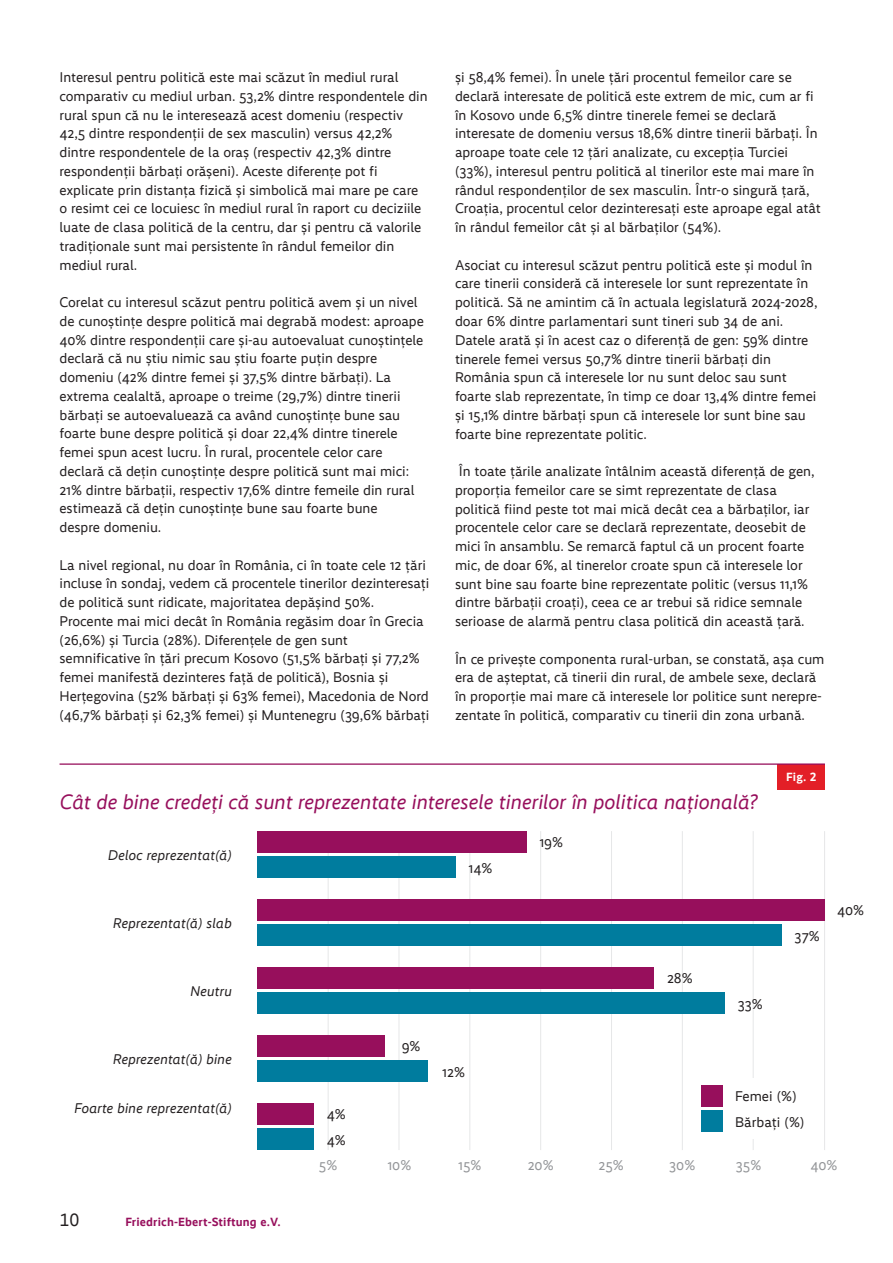
<style>
.page{position:relative;width:893px;height:1263px;background:#fff}
.page>*{position:absolute;margin:0;border:0;box-sizing:border-box;transform-origin:0 0}
.t1{font:italic 21px "Ebert";letter-spacing:-.01em;color:#970f5c}
.t2{font:18px "Ebert";color:#231f20}
.t3{font:14.25px/18.8px "Ebert";letter-spacing:-.005em;color:#231f20}
.t4{font:italic 14.25px "Ebert";color:#231f20}
.t5{font:14.25px "Ebert";color:#939598}
.t6{font:700 12px "Ebert";letter-spacing:.01em;color:#970f5c}
.t7{font:700 12px "Ebert";color:#fff}
</style>
<div class="page">
<hr style="left:328px;top:831px;width:1px;height:319px;background:#e6e7e8">
<hr style="left:399px;top:831px;width:1px;height:319px;background:#e6e7e8">
<hr style="left:469px;top:831px;width:1px;height:319px;background:#e6e7e8">
<hr style="left:540px;top:831px;width:1px;height:319px;background:#e6e7e8">
<hr style="left:611px;top:831px;width:1px;height:319px;background:#e6e7e8">
<hr style="left:682px;top:831px;width:1px;height:319px;background:#e6e7e8">
<hr style="left:753px;top:831px;width:1px;height:319px;background:#e6e7e8">
<hr style="left:824px;top:831px;width:1px;height:319px;background:#e6e7e8">
<div style="left:257px;top:857px;width:199px;height:21px;background:#007c9e"></div>
<div style="left:257px;top:831px;width:270px;height:21px;background:#970f5c"></div>
<div style="left:257px;top:925px;width:525px;height:21px;background:#007c9e"></div>
<div style="left:257px;top:899px;width:567px;height:21px;background:#970f5c"></div>
<div style="left:257px;top:993px;width:468px;height:21px;background:#007c9e"></div>
<div style="left:257px;top:967px;width:397px;height:21px;background:#970f5c"></div>
<div style="left:257px;top:1061px;width:170px;height:21px;background:#007c9e"></div>
<div style="left:257px;top:1035px;width:128px;height:21px;background:#970f5c"></div>
<div style="left:257px;top:1129px;width:57px;height:21px;background:#007c9e"></div>
<div style="left:257px;top:1103px;width:57px;height:21px;background:#970f5c"></div>
<div style="left:778px;top:764px;width:47px;height:26px;background:#e31f27"></div>
<hr style="left:60px;top:763px;width:765px;height:2px;background:#970f5c">
<div style="left:695px;top:1078px;width:116px;height:60px;background:#fff"></div>
<div style="left:701px;top:1110px;width:21px;height:22px;background:#007c9e"></div>
<div style="left:701px;top:1085px;width:21px;height:21px;background:#970f5c"></div>
<p class="t3" style="left:60px;top:68px;width:370px">Interesul pentru politică este mai scăzut în mediul rural comparativ cu mediul urban. 53,2% dintre respondentele din rural spun că nu le interesează acest domeniu (respectiv 42,5 dintre respondenții de sex masculin) versus 42,2% dintre respondentele de la oraș (respectiv 42,3% dintre respondenții bărbați orășeni). Aceste diferențe pot fi explicate prin distanța fizică și simbolică mai mare pe care o resimt cei ce locuiesc în mediul rural în raport cu deciziile luate de clasa politică de la centru, dar și pentru că valorile tradiționale sunt mai persistente în rândul femeilor din mediul rural.</p>
<p class="t3" style="left:60px;top:293px;width:366px">Corelat cu interesul scăzut pentru politică avem și un nivel de cunoștințe despre politică mai degrabă modest: aproape 40% dintre respondenții care și-au autoevaluat cunoștințele declară că nu știu nimic sau știu foarte puțin despre domeniu (42% dintre femei și 37,5% dintre bărbați). La extrema cealaltă, aproape o treime (29,7%) dintre tinerii bărbați se autoevaluează ca având cunoștințe bune sau foarte bune despre politică și doar 22,4% dintre tinerele femei spun acest lucru. În rural, procentele celor care declară că dețin cunoștințe despre politică sunt mai mici:<br>21% dintre bărbații, respectiv 17,6% dintre femeile din rural estimează că dețin cunoștințe bune sau foarte bune<br>despre domeniu.</p>
<p class="t3" style="left:60px;top:555px;width:371px">La nivel regional, nu doar în România, ci în toate cele 12 țări incluse în sondaj, vedem că procentele tinerilor dezinteresați de politică sunt ridicate, majoritatea depășind 50%.<br>Procente mai mici decât în România regăsim doar în Grecia (26,6%) și Turcia (28%). Diferențele de gen sunt semnificative în țări precum Kosovo (51,5% bărbați și 77,2% femei manifestă dezinteres față de politică), Bosnia și Herțegovina (52% bărbați și 63% femei), Macedonia de Nord (46,7% bărbați și 62,3% femei) și Muntenegru (39,6% bărbați</p>
<p class="t3" style="left:455px;top:68px;width:367px">și 58,4% femei). În unele țări procentul femeilor care se declară interesate de politică este extrem de mic, cum ar fi în Kosovo unde 6,5% dintre tinerele femei se declară interesate de domeniu versus 18,6% dintre tinerii bărbați. În aproape toate cele 12 țări analizate, cu excepția Turciei (33%), interesul pentru politică al tinerilor este mai mare în rândul respondenților de sex masculin. Într-o singură țară, Croația, procentul celor dezinteresați este aproape egal atât în rândul femeilor cât și al bărbaților (54%).</p>
<p class="t3" style="left:455px;top:256px;width:364px">Asociat cu interesul scăzut pentru politică este și modul în care tinerii consideră că interesele lor sunt reprezentate în politică. Să ne amintim că în actuala legislatură 2024-2028, doar 6% dintre parlamentari sunt tineri sub 34 de ani.<br>Datele arată și în acest caz o diferență de gen: 59% dintre tinerele femei versus 50,7% dintre tinerii bărbați din România spun că interesele lor nu sunt deloc sau sunt foarte slab reprezentate, în timp ce doar 13,4% dintre femei și 15,1% dintre bărbați spun că interesele lor sunt bine sau foarte bine reprezentate politic.</p>
<p class="t3" style="left:455px;top:462px;width:361px">În toate țările analizate întâlnim această diferență de gen, proporția femeilor care se simt reprezentate de clasa politică fiind peste tot mai mică decât cea a bărbaților, iar procentele celor care se declară reprezentate, deosebit de mici în ansamblu. Se remarcă faptul că un procent foarte mic, de doar 6%, al tinerelor croate spun că interesele lor sunt bine sau foarte bine reprezentate politic (versus 11,1% dintre bărbații croați), ceea ce ar trebui să ridice semnale serioase de alarmă pentru clasa politică din această țară.</p>
<p class="t3" style="left:455px;top:649px;width:371px">În ce privește componenta rural-urban, se constată, așa cum era de așteptat, că tinerii din rural, de ambele sexe, declară în proporție mai mare că interesele lor politice sunt nerepre&shy;zentate în politică, comparativ cu tinerii din zona urbană.</p>
<p class="t7" style="left:786px;top:770px;width:32px">Fig. 2</p>
<h1 class="t1" style="left:60px;top:789px;width:699px">Cât de bine credeți că sunt reprezentate interesele tinerilor în politica națională?</h1>
<p class="t4" style="left:108px;top:847px;width:125px">Deloc reprezentat(ă)</p>
<p class="t4" style="left:113px;top:915px;width:120px">Reprezentat(ă) slab</p>
<p class="t4" style="left:190px;top:983px;width:43px">Neutru</p>
<p class="t4" style="left:113px;top:1051px;width:120px">Reprezentat(ă) bine</p>
<p class="t4" style="left:74px;top:1100px;width:159px">Foarte bine reprezentat(ă)</p>
<p class="t2" style="left:60px;top:1209px;width:21px">10</p>
<p class="t6" style="left:125px;top:1215px;width:157px">Friedrich-Ebert-Stiftung e.V.</p>
<p class="t3" style="left:468px;top:858px;width:25px">14%</p>
<p class="t3" style="left:539px;top:833px;width:25px">19%</p>
<p class="t3" style="left:327px;top:1102px;width:21px;line-height:25.5px">4%<br>4%</p>
<p class="t3" style="left:402px;top:1037px;width:20px">9%</p>
<p class="t3" style="left:442px;top:1063px;width:24px">12%</p>
<p class="t3" style="left:667px;top:969px;width:27px">28%</p>
<p class="t3" style="left:738px;top:995px;width:27px">33%</p>
<p class="t3" style="left:795px;top:927px;width:27px">37%</p>
<p class="t3" style="left:837px;top:901px;width:29px">40%</p>
<p class="t3" style="left:735px;top:1084px;width:71px;line-height:25.5px">Femei (%)<br>Bărbați (%)</p>
<p class="t5" style="left:319px;top:1157px;width:20px">5%</p>
<p class="t5" style="left:387px;top:1157px;width:25px">10%</p>
<p class="t5" style="left:458px;top:1157px;width:25px">15%</p>
<p class="t5" style="left:528px;top:1157px;width:27px">20%</p>
<p class="t5" style="left:598px;top:1157px;width:27px">25%</p>
<p class="t5" style="left:669px;top:1157px;width:28px">30%</p>
<p class="t5" style="left:736px;top:1157px;width:27px">35%</p>
<p class="t5" style="left:810px;top:1157px;width:29px">40%</p>
</div>
